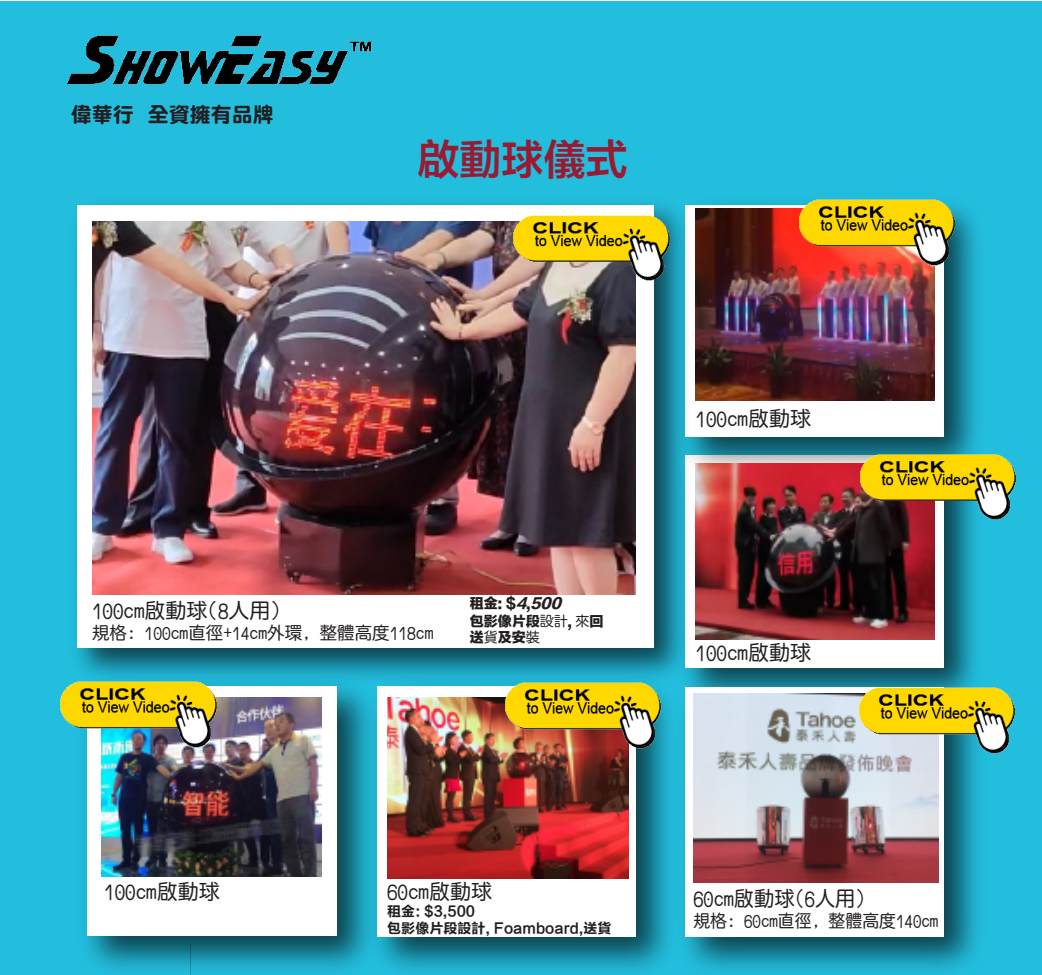
<style>
.page{position:relative;width:1042px;height:975px;background:#fff}
.page>*{position:absolute;margin:0;border:0;box-sizing:border-box;transform-origin:0 0}
.t1{font:42px "FZLTZCHK GBK1 0";color:#9a1a32}
.t2{font:21px "Qing Yuan Mono";color:#231f20}
.t3{font:21px "Qing Yuan Mono";color:#231f20;scale:.96 1}
.t4{font:21px "DF Yuan Std W9";color:#231f20}
.t5{font:17.5px "Qing Yuan Mono";color:#231f20}
.t6{font:17.5px "Qing Yuan Mono";color:#231f20;scale:.96 1}
.t7{font:14px/16.8px "FZLTCHK GBK1 0";color:#221e1f}
.t8{font:14px/17px "FZLTTHJW GB1 0";color:#221e1f}
.s1{font-style:italic}
.s2{font-family:"Qing Yuan Mono"}
</style>
<div class="page">
<div style="left:0;top:1px;width:1042px;height:973px;background:#23bede"></div>
<img style="left:85px;top:693px;width:273px;height:281px">
<div style="left:87px;top:685px;width:249px;height:250px;background:#fff"></div>
<img style="left:700px;top:529px;width:276px;height:139px">
<div style="left:685px;top:454px;width:259px;height:213px;background:#fff"></div>
<img style="left:700px;top:204px;width:277px;height:259px">
<div style="left:685px;top:205px;width:259px;height:231px;background:#fff"></div>
<img style="left:76px;top:204px;width:624px;height:489px">
<div style="left:77px;top:205px;width:576px;height:442px;background:#fff"></div>
<img style="left:695px;top:209px;width:239px;height:191px">
<img style="left:101px;top:697px;width:221px;height:179px">
<img style="left:92px;top:221px;width:544px;height:373px">
<img style="left:695px;top:463px;width:239px;height:176px">
<img style="left:358px;top:666px;width:329px;height:305px">
<div style="left:377px;top:685px;width:259px;height:251px;background:#fff"></div>
<img style="left:387px;top:697px;width:241px;height:180px">
<img style="left:667px;top:668px;width:311px;height:303px">
<div style="left:685px;top:687px;width:259px;height:249px;background:#fff"></div>
<img style="left:693px;top:693px;width:245px;height:188px">
<img style="left:494px;top:208px;width:192px;height:82px">
<img style="left:779px;top:199px;width:193px;height:76px">
<img style="left:840px;top:447px;width:176px;height:82px">
<img style="left:839px;top:680px;width:176px;height:83px">
<img style="left:485px;top:675px;width:193px;height:83px">
<img style="left:60px;top:674px;width:173px;height:83px">
<img style="left:67px;top:35px;width:305px;height:50px">
<p class="t4" style="left:71px;top:103px;width:204px">偉華行 全資擁有品牌</p>
<h1 class="t1" style="left:418px;top:137px;width:212px">啟動球儀式</h1>
<p class="t2" style="left:92px;top:600px;width:190px">100cm啟動球(8人用)</p>
<p class="t5" style="left:92px;top:624px;width:343px">規格: 100cm直徑+14cm外環, 整體高度118cm</p>
<p class="t8" style="left:470px;top:595px;width:135px">租金: $<span class="s1">4</span>,<span class="s1">500<br></span>包影像片段<span class="s2">設計</span>, <span class="s2">來</span>回送<span class="s2">貨</span>及安<span class="s2">裝</span></p>
<p class="t2" style="left:695px;top:407px;width:117px">100cm啟動球</p>
<p class="t2" style="left:695px;top:641px;width:117px">100cm啟動球</p>
<p class="t2" style="left:104px;top:880px;width:117px">100cm啟動球</p>
<p class="t2" style="left:387px;top:880px;width:107px">60cm啟動球</p>
<p class="t7" style="left:387px;top:902px;width:226px">租金: $3,500<br>包影像片段設計, Foamboard,送貨</p>
<p class="t3" style="left:693px;top:887px;width:181px">60cm啟動球(6人用)</p>
<p class="t6" style="left:693px;top:911px;width:257px">規格: 60cm直徑, 整體高度140cm</p>
</div>
